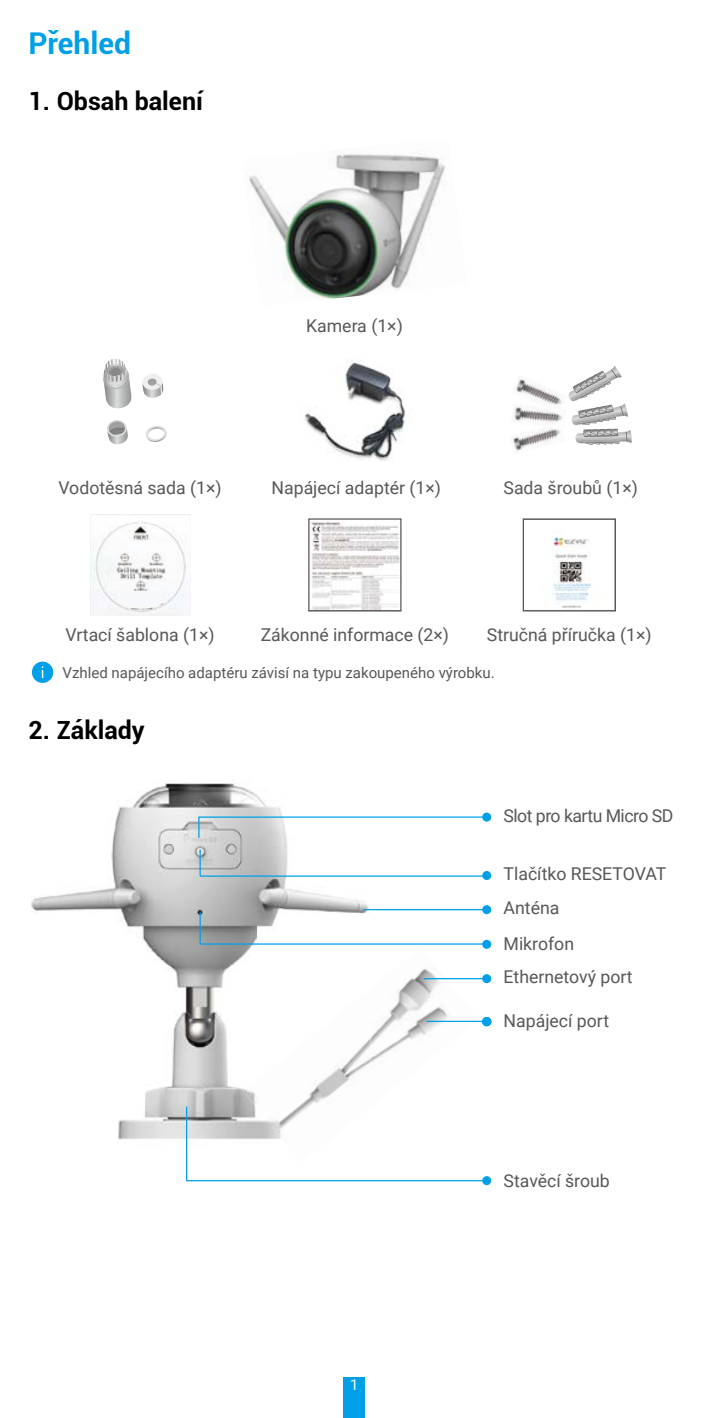
<style>
.page{position:relative;width:709px;height:1418px;background:#fff}
.page>*{position:absolute;margin:0;border:0;box-sizing:border-box;transform-origin:0 0}
.t1{font:700 30px "Roboto";color:#00a0e9}
.t2{font:700 25px "Roboto";color:#000}
.t3{font:17.75px "Roboto";color:#595757}
.t4{font:17.75px "Roboto";letter-spacing:-.03em;color:#595757}
.t5{font:15px "Roboto";color:#595757}
.t6{font:15px "Roboto";color:#fff}
</style>
<div class="page">
<div style="left:344px;top:1376px;width:21px;height:41px;background:#00a0e9"></div>
<img style="left:249px;top:154px;width:196px;height:145px">
<svg style="left:103px;top:359px;width:28px;height:49px"></svg>
<svg style="left:142px;top:374px;width:21px;height:24px"></svg>
<svg style="left:146px;top:426px;width:21px;height:16px"></svg>
<svg style="left:107px;top:420px;width:21px;height:24px"></svg>
<img style="left:304px;top:361px;width:102px;height:100px">
<svg style="left:568px;top:366px;width:64px;height:79px"></svg>
<img style="left:514px;top:409px;width:49px;height:13px">
<img style="left:515px;top:378px;width:47px;height:31px">
<img style="left:543px;top:407px;width:18px;height:7px">
<img style="left:512px;top:429px;width:49px;height:22px">
<img style="left:90px;top:514px;width:100px;height:101px">
<svg style="left:116px;top:589px;width:48px;height:20px"></svg>
<svg style="left:310px;top:521px;width:89px;height:88px"></svg>
<div style="left:308px;top:518px;width:93px;height:93px;border:1px solid #595757"></div>
<img style="left:551px;top:536px;width:40px;height:72px">
<div style="left:522px;top:518px;width:94px;height:93px;border:1px solid #595757"></div>
<svg style="left:32px;top:661px;width:21px;height:22px"></svg>
<img style="left:370px;top:968px;width:108px;height:95px">
<img style="left:31px;top:783px;width:339px;height:240px">
<img style="left:118px;top:1023px;width:125px;height:122px">
<img style="left:243px;top:988px;width:127px;height:152px">
<hr style="left:186px;top:1180px;width:300px;height:1px;background:#00a0e9">
<div style="left:482px;top:1176px;width:9px;height:9px;background:#00a0e9;border-radius:50%"></div>
<div style="left:482px;top:812px;width:9px;height:9px;background:#00a0e9;border-radius:50%"></div>
<div style="left:482px;top:871px;width:9px;height:9px;background:#00a0e9;border-radius:50%"></div>
<hr style="left:199px;top:849px;width:2px;height:27px;background:#00a0e9">
<hr style="left:186px;top:1106px;width:1px;height:74px;background:#00a0e9">
<hr style="left:200px;top:943px;width:285px;height:1px;background:#00a0e9">
<hr style="left:199px;top:816px;width:288px;height:1px;background:#00a0e9">
<svg style="left:198px;top:817px;width:1px;height:20px"></svg>
<hr style="left:426px;top:1020px;width:58px;height:2px;background:#00a0e9">
<div style="left:482px;top:1017px;width:9px;height:9px;background:#00a0e9;border-radius:50%"></div>
<div style="left:482px;top:905px;width:9px;height:9px;background:#00a0e9;border-radius:50%"></div>
<div style="left:482px;top:974px;width:9px;height:9px;background:#00a0e9;border-radius:50%"></div>
<hr style="left:363px;top:909px;width:122px;height:1px;background:#00a0e9">
<hr style="left:423px;top:978px;width:62px;height:1px;background:#00a0e9">
<div style="left:482px;top:939px;width:9px;height:9px;background:#00a0e9;border-radius:50%"></div>
<hr style="left:199px;top:911px;width:2px;height:33px;background:#00a0e9">
<hr style="left:200px;top:875px;width:287px;height:1px;background:#00a0e9">
<h1 class="t1" style="left:28px;top:22px;width:104px">Přehled</h1>
<h2 class="t2" style="left:28px;top:83px;width:176px">1. Obsah balení</h2>
<p class="t3" style="left:306px;top:313px;width:98px">Kamera (1×)</p>
<p class="t3" style="left:58px;top:475px;width:165px">Vodotěsná sada (1×)</p>
<p class="t3" style="left:271px;top:475px;width:171px">Napájecí adaptér (1×)</p>
<p class="t3" style="left:503px;top:475px;width:136px">Sada šroubů (1×)</p>
<p class="t3" style="left:65px;top:622px;width:151px">Vrtací šablona (1×)</p>
<p class="t3" style="left:261px;top:622px;width:190px">Zákonné informace (2×)</p>
<p class="t3" style="left:487px;top:622px;width:166px">Stručná příručka (1×)</p>
<p class="t5" style="left:63px;top:661px;width:434px">Vzhled napájecího adaptéru závisí na typu zakoupeného výrobku.</p>
<h2 class="t2" style="left:28px;top:712px;width:118px">2. Základy</h2>
<p class="t4" style="left:503px;top:803px;width:171px">Slot pro kartu Micro SD</p>
<p class="t3" style="left:503px;top:860px;width:164px">Tlačítko RESETOVAT</p>
<p class="t3" style="left:503px;top:895px;width:57px">Anténa</p>
<p class="t3" style="left:503px;top:930px;width:72px">Mikrofon</p>
<p class="t3" style="left:503px;top:964px;width:131px">Ethernetový port</p>
<p class="t3" style="left:503px;top:1007px;width:107px">Napájecí port</p>
<p class="t6" style="left:350px;top:1373px;width:10px">1</p>
<p class="t3" style="left:503px;top:1168px;width:108px">Stavěcí šroub</p>
</div>
